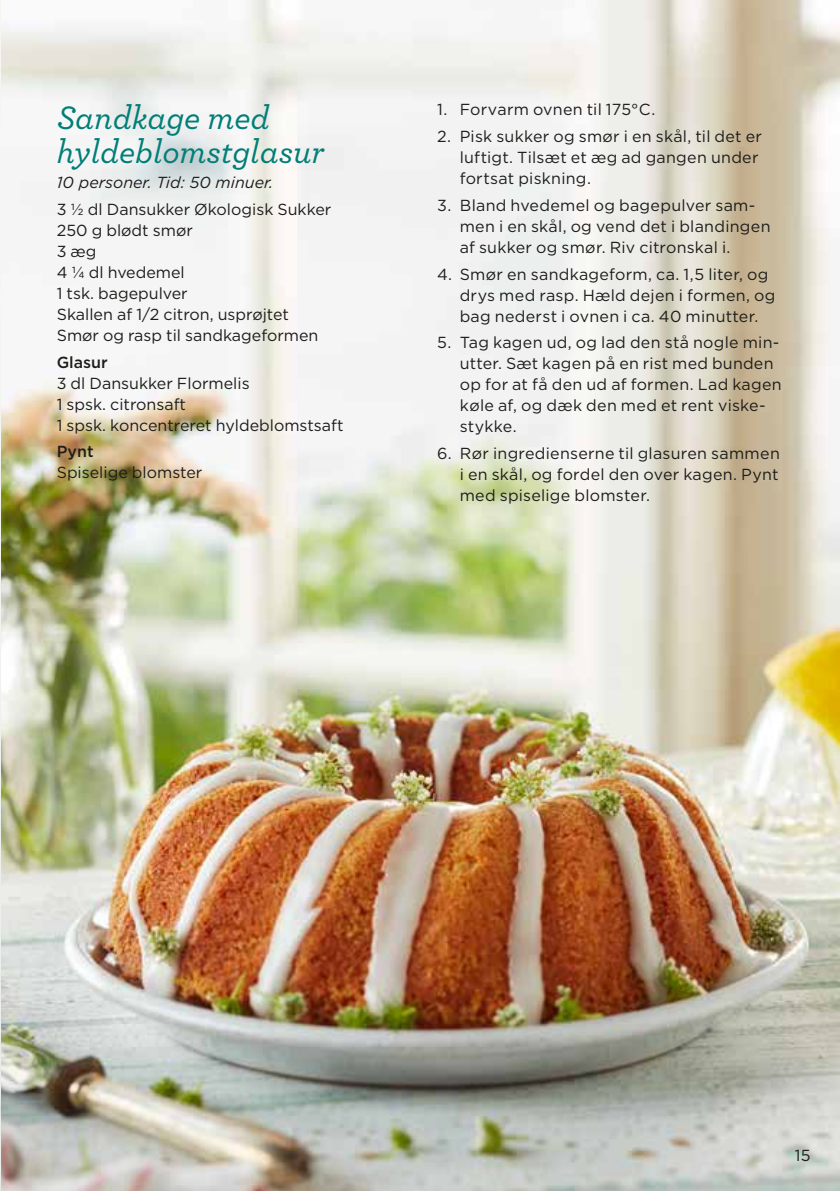
<style>
.page{position:relative;width:840px;height:1191px;background:#fff}
.page>*{position:absolute;margin:0;border:0;box-sizing:border-box;transform-origin:0 0}
.t1{font:italic 500 34px/34px "Archer";color:#007e77}
.t2{font:16px/21px "Gotham";letter-spacing:.01em;color:#1d1d1b}
.t3{font:italic 16px "Gotham";color:#1d1d1b}
.t4{font:500 16px "Gotham";color:#1d1d1b}
</style>
<div class="page">
<img style="left:0;top:0;width:839px;height:1191px">
<hr style="left:0;top:0;width:1px;height:681px;background:#fff">
<h1 class="t1" style="left:57px;top:99px;width:269px">Sandkage med hyldeblomstglasur</h1>
<p class="t3" style="left:57px;top:172px;width:218px">10 personer. Tid: 50 minuer.</p>
<p class="t2" style="left:57px;top:198px;width:276px">3 1/2 dl Dansukker Økologisk Sukker<br>250 g blødt smør<br>3 æg<br>4 1/4 dl hvedemel<br>1 tsk. bagepulver<br>Skallen af 1/2 citron, usprøjtet<br>Smør og rasp til sandkageformen</p>
<p class="t4" style="left:57px;top:351px;width:53px">Glasur</p>
<p class="t2" style="left:57px;top:372px;width:288px">3 dl Dansukker Flormelis<br>1 spsk. citronsaft<br>1 spsk. koncentreret hyldeblomstsaft</p>
<p class="t4" style="left:57px;top:441px;width:38px">Pynt</p>
<p class="t2" style="left:57px;top:462px;width:147px">Spiselige blomster</p>
<p class="t2" style="left:437px;top:99px;width:220px">1. Forvarm ovnen til 175°C.</p>
<p class="t2" style="left:459px;top:126px;width:303px;text-indent:-23px">2. Pisk sukker og smør i en skål, til det er luftigt. Tilsæt et æg ad gangen under fortsat piskning.</p>
<p class="t2" style="left:459px;top:194px;width:312px;text-indent:-23px">3. Bland hvedemel og bagepulver sam&shy;men i en skål, og vend det i blandingen af sukker og smør. Riv citronskal i.</p>
<p class="t2" style="left:459px;top:263px;width:317px;text-indent:-23px">4. Smør en sandkageform, ca. 1,5 liter, og drys med rasp. Hæld dejen i formen, og bag nederst i ovnen i ca. 40 minutter.</p>
<p class="t2" style="left:459px;top:332px;width:323px;text-indent:-23px">5. Tag kagen ud, og lad den stå nogle min&shy;utter. Sæt kagen på en rist med bunden op for at få den ud af formen. Lad kagen køle af, og dæk den med et rent viske&shy;stykke.</p>
<p class="t2" style="left:459px;top:442px;width:321px;text-align:justify;text-indent:-23px">6. Rør ingredienserne til glasuren sammen i en skål, og fordel den over kagen. Pynt med spiselige blomster.</p>
<p class="t2" style="left:794px;top:1144px;width:17px">15</p>
</div>
